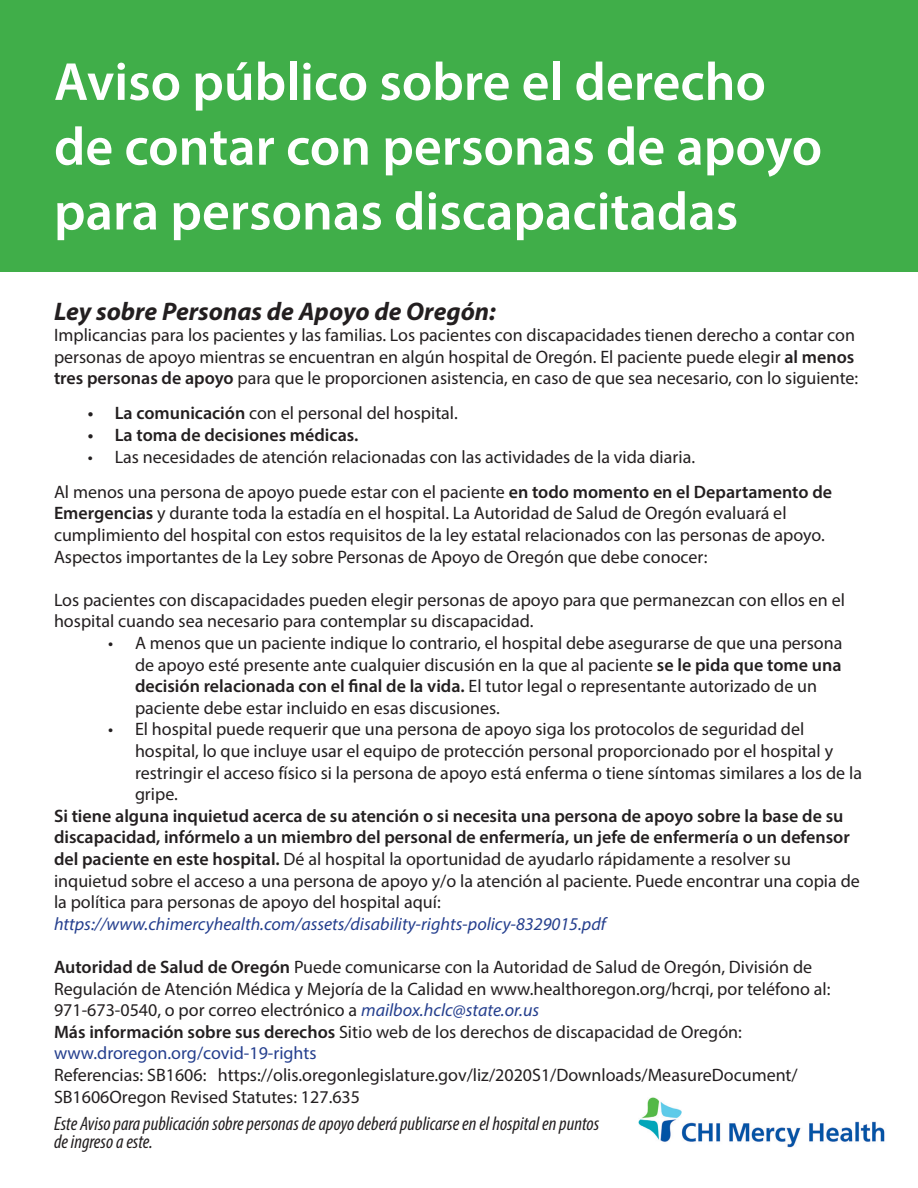
<style>
.page{position:relative;width:918px;height:1188px;background:#fff}
.page>*{position:absolute;margin:0;border:0;box-sizing:border-box;transform-origin:0 0}
.t1{font:600 54px/64.8px "Myriad Pro";color:#fff}
.t2{font:italic 700 25.5px "Myriad Pro";color:#231f20}
.t3{font:italic condensed 19.5px "Myriad Pro";color:#231f20}
.t4{font:18px/21.6px "Myriad Pro";color:#231f20}
.t5{font:600 18px/21.6px "Myriad Pro";color:#231f20}
.t6{font:18px "Myriad Pro";color:#253f8e}
.s1{font-weight:600}
.s2{font-weight:400}
.s3{font-weight:400;font-style:italic;color:#253f8e}
.s4{font-style:italic;color:#253f8e}
</style>
<div class="page">
<img style="left:638px;top:1097px;width:247px;height:51px">
<div style="left:0;top:0;width:918px;height:271px;background:#40ae49"></div>
<p class="t1" style="left:54px;top:48px;width:770px">Aviso público sobre el derecho de contar con personas de apoyo para personas discapacitadas</p>
<p class="t2" style="left:54px;top:294px;width:443px">Ley sobre Personas de Apoyo de Oregón:</p>
<p class="t4" style="left:54px;top:324px;width:806px">Implicancias para los pacientes y las familias. Los pacientes con discapacidades tienen derecho a contar con personas de apoyo mientras se encuentran en algún hospital de Oregón. El paciente puede elegir <span class="s1">al menos tres personas de apoyo</span> para que le proporcionen asistencia, en caso de que sea necesario, con lo siguiente:</p>
<p class="t4" style="left:88px;top:402px;width:372px"><span class="s1">• La comunicación</span> con el personal del hospital.</p>
<p class="t5" style="left:88px;top:424px;width:272px">• La toma de decisiones médicas.</p>
<p class="t4" style="left:88px;top:445px;width:609px">• Las necesidades de atención relacionadas con las actividades de la vida diaria.</p>
<p class="t4" style="left:54px;top:481px;width:780px">Al menos una persona de apoyo puede estar con el paciente <span class="s1">en todo momento en el Departamento de Emergencias</span> y durante toda la estadía en el hospital. La Autoridad de Salud de Oregón evaluará el cumplimiento del hospital con estos requisitos de la ley estatal relacionados con las personas de apoyo.<br>Aspectos importantes de la Ley sobre Personas de Apoyo de Oregón que debe conocer:</p>
<p class="t4" style="left:54px;top:589px;width:792px">Los pacientes con discapacidades pueden elegir personas de apoyo para que permanezcan con ellos en el hospital cuando sea necesario para contemplar su discapacidad.</p>
<p class="t4" style="left:135px;top:632px;width:709px;text-indent:-27px">• A menos que un paciente indique lo contrario, el hospital debe asegurarse de que una persona de apoyo esté presente ante cualquier discusión en la que al paciente <span class="s1">se le pida que tome una decisión relacionada con el final de la vida.</span> El tutor legal o representante autorizado de un paciente debe estar incluido en esas discusiones.</p>
<p class="t4" style="left:135px;top:718px;width:729px;text-indent:-27px">• El hospital puede requerir que una persona de apoyo siga los protocolos de seguridad del hospital, lo que incluye usar el equipo de protección personal proporcionado por el hospital y restringir el acceso físico si la persona de apoyo está enferma o tiene síntomas similares a los de la gripe.</p>
<p class="t5" style="left:54px;top:804px;width:807px">Si tiene alguna inquietud acerca de su atención o si necesita una persona de apoyo sobre la base de su discapacidad, infórmelo a un miembro del personal de enfermería, un jefe de enfermería o un defensor del paciente en este hospital. <span class="s2">Dé al hospital la oportunidad de ayudarlo rápidamente a resolver su inquietud sobre el acceso a una persona de apoyo y/o la atención al paciente. Puede encontrar una copia de la política para personas de apoyo del hospital aquí: </span><span class="s3">https://www.chimercyhealth.com/assets/disability-rights-policy-8329015.pdf</span></p>
<p class="t4" style="left:54px;top:956px;width:778px"><span class="s1">Autoridad de Salud de Oregón</span> Puede comunicarse con la Autoridad de Salud de Oregón, División de<br>Regulación de Atención Médica y Mejoría de la Calidad en www.healthoregon.org/hcrqi, por teléfono al:<br>971-673-0540, o por correo electrónico a <span class="s4">mailbox.hclc@state.or.us</span></p>
<p class="t4" style="left:54px;top:1021px;width:689px"><span class="s1">Más información sobre sus derechos</span> Sitio web de los derechos de discapacidad de Oregón:</p>
<p class="t6" style="left:54px;top:1042px;width:264px">www.droregon.org/covid-19-rights</p>
<p class="t4" style="left:54px;top:1064px;width:745px">Referencias: SB1606: https://olis.oregonlegislature.gov/liz/2020S1/Downloads/MeasureDocument/<br>SB1606Oregon Revised Statutes: 127.635</p>
<p class="t3" style="left:54px;top:1111px;width:547px">Este Aviso para publicación sobre personas de apoyo deberá publicarse en el hospital en puntos</p>
<p class="t3" style="left:54px;top:1129px;width:100px">de ingreso a este.</p>
</div>
